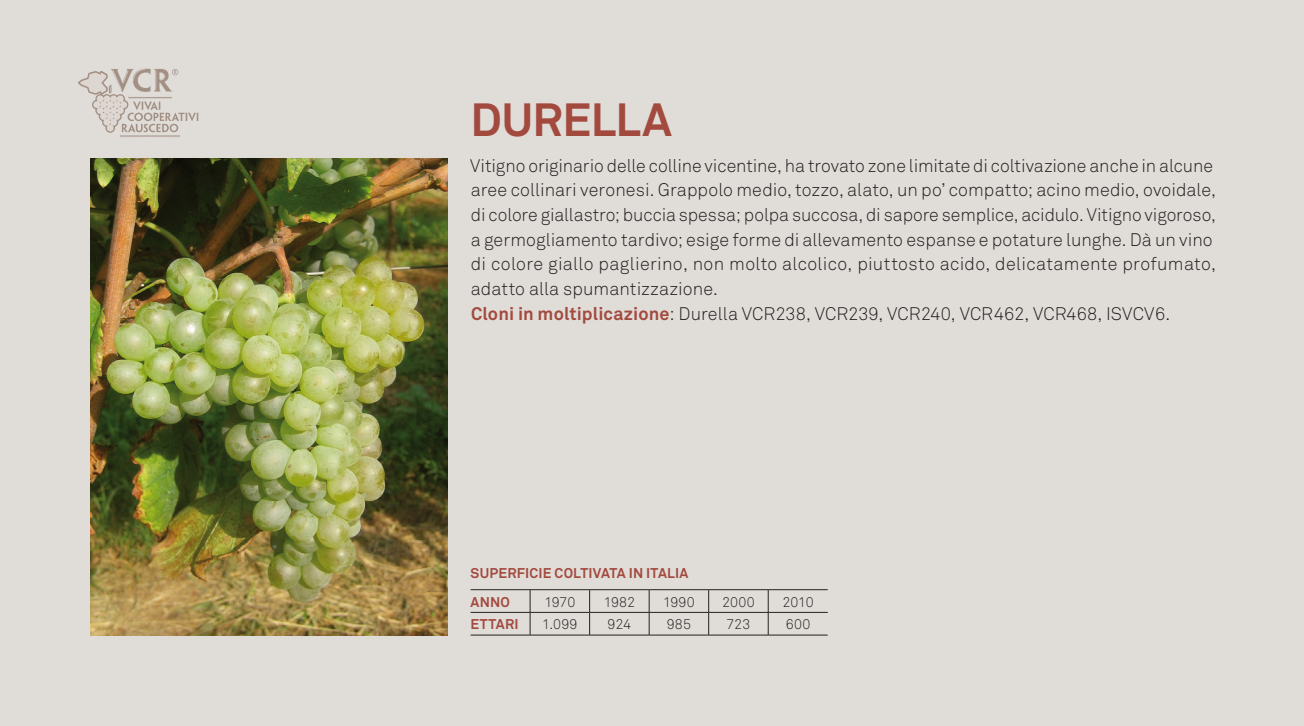
<style>
.page{position:relative;width:1304px;height:726px;background:#e0ddd9}
.page>*{position:absolute;margin:0;border:0;box-sizing:border-box;transform-origin:0 0}
.Catalogo_-_Titolo_cl{font:700 46px "Akkurat Pro";letter-spacing:-.01em;color:#a34a3f}
.Catalogo_-_Testo_bas{font:18px/24.6px "Akkurat Light Pro";color:#231f20}
.Catalogo_-_Testo_sil{font:18px "Akkurat Light Pro";color:#231f20}
.Titoli_coltivazioni{font:700 14px "Akkurat Pro";letter-spacing:.015em;color:#a34a3f}
.Dati_coltivazioni{font:14px "Akkurat Light Pro";letter-spacing:.005em;color:#231f20}
.s1{font-family:"Akkurat Pro";font-weight:700;color:#a34a3f}
</style>
<div class="page">
<img style="left:91px;top:159px;width:357px;height:476px">
<svg style="left:78px;top:68px;width:120px;height:69px"></svg>
<hr style="left:471px;top:589px;width:59px;height:1px;background:#231f20">
<hr style="left:530px;top:589px;width:60px;height:1px;background:#231f20">
<hr style="left:590px;top:589px;width:59px;height:1px;background:#231f20">
<hr style="left:649px;top:589px;width:60px;height:1px;background:#231f20">
<hr style="left:709px;top:589px;width:59px;height:1px;background:#231f20">
<hr style="left:768px;top:589px;width:60px;height:1px;background:#231f20">
<hr style="left:471px;top:612px;width:59px;height:1px;background:#231f20">
<hr style="left:471px;top:634px;width:59px;height:1px;background:#231f20">
<svg style="left:530px;top:590px;width:1px;height:44px"></svg>
<hr style="left:530px;top:612px;width:60px;height:1px;background:#231f20">
<hr style="left:530px;top:634px;width:60px;height:1px;background:#231f20">
<svg style="left:589px;top:590px;width:1px;height:45px"></svg>
<hr style="left:590px;top:612px;width:59px;height:1px;background:#231f20">
<hr style="left:590px;top:634px;width:59px;height:1px;background:#231f20">
<svg style="left:649px;top:590px;width:1px;height:44px"></svg>
<hr style="left:649px;top:612px;width:60px;height:1px;background:#231f20">
<hr style="left:649px;top:634px;width:60px;height:1px;background:#231f20">
<svg style="left:708px;top:590px;width:1px;height:45px"></svg>
<hr style="left:709px;top:612px;width:59px;height:1px;background:#231f20">
<hr style="left:709px;top:634px;width:59px;height:1px;background:#231f20">
<svg style="left:768px;top:590px;width:1px;height:44px"></svg>
<hr style="left:768px;top:612px;width:60px;height:1px;background:#231f20">
<hr style="left:768px;top:634px;width:60px;height:1px;background:#231f20">
<p class="Catalogo_-_Titolo_cl" style="left:471px;top:91px;width:203px">DURELLA</p>
<p class="Catalogo_-_Testo_bas" style="left:470px;top:153px;width:748px">Vitigno originario delle colline vicentine, ha trovato zone limitate di coltivazione anche in alcune aree collinari veronesi. Grappolo medio, tozzo, alato, un po’ compatto; acino medio, ovoidale, di colore giallastro; buccia spessa; polpa succosa, di sapore semplice, acidulo. Vitigno vigoroso, a germogliamento tardivo; esige forme di allevamento espanse e potature lunghe. Dà un vino di colore giallo paglierino, non molto alcolico, piuttosto acido, delicatamente profumato, adatto alla spumantizzazione.</p>
<p class="Catalogo_-_Testo_sil" style="left:471px;top:302px;width:701px"><span class="s1">Cloni in moltiplicazione</span>: Durella VCR238, VCR239, VCR240, VCR462, VCR468, ISVCV6.</p>
<p class="Titoli_coltivazioni" style="left:471px;top:564px;width:220px">SUPERFICIE COLTIVATA IN ITALIA</p>
<p class="Titoli_coltivazioni" style="left:471px;top:593px;width:41px">ANNO</p>
<p class="Dati_coltivazioni" style="left:544px;top:593px;width:32px">1970</p>
<p class="Dati_coltivazioni" style="left:604px;top:593px;width:33px">1982</p>
<p class="Dati_coltivazioni" style="left:663px;top:593px;width:33px">1990</p>
<p class="Dati_coltivazioni" style="left:722px;top:593px;width:34px">2000</p>
<p class="Dati_coltivazioni" style="left:782px;top:593px;width:33px">2010</p>
<p class="Titoli_coltivazioni" style="left:471px;top:615px;width:50px">ETTARI</p>
<p class="Dati_coltivazioni" style="left:542px;top:616px;width:37px">1.099</p>
<p class="Dati_coltivazioni" style="left:608px;top:616px;width:25px">924</p>
<p class="Dati_coltivazioni" style="left:667px;top:616px;width:26px">985</p>
<p class="Dati_coltivazioni" style="left:727px;top:616px;width:25px">723</p>
<p class="Dati_coltivazioni" style="left:786px;top:616px;width:26px">600</p>
</div>
